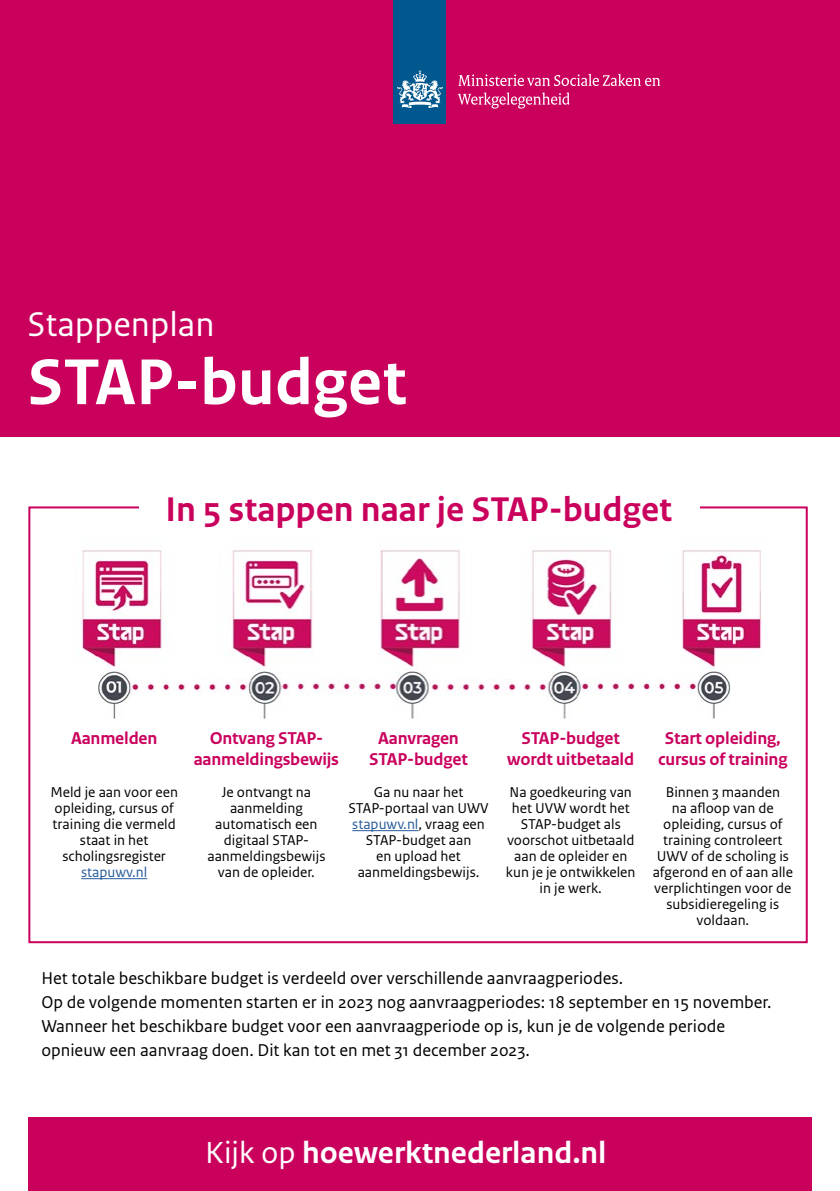
<style>
.page{position:relative;width:840px;height:1191px;background:#fff}
.page>*{position:absolute;margin:0;border:0;box-sizing:border-box;transform-origin:0 0}
._01_RO_Titel{font:700 68px "Rijksoverheid Sans Text";color:#fff}
.t1{font:700 36px "Rijksoverheid Sans Text";color:#ca005d}
._01_RO_Titel-2{font:36px "Rijksoverheid Sans Text";color:#fff}
.t2{font:700 32px "Rijksoverheid Sans Text";color:#fff}
._10_RO_Broodtekst{font:18px/24px "Rijksoverheid Sans Text";color:#000}
.t3{font:700 18px/21.6px "Rijksoverheid Sans Text";letter-spacing:-.01em;color:#ca005d;text-align:center}
._10_RO_Broodtekst-2{font:15px/16px "Rijksoverheid Sans Text";color:#000;text-align:center}
._10_RO_Broodtekst-3{font:15px "Rijksoverheid Sans Text";color:#275b9b}
.s1{color:#275b9b}
.s2{font-weight:400}
</style>
<div class="page">
<div style="left:0;top:0;width:839px;height:437px;background:#ca005d"></div>
<div style="left:28px;top:1117px;width:782px;height:74px;background:#ca005d"></div>
<div style="left:28px;top:506px;width:779px;height:437px;background:#fff;border:2px solid #ca005d"></div>
<img style="left:81px;top:550px;width:681px;height:169px">
<div style="left:139px;top:486px;width:561px;height:45px;background:#fff"></div>
<hr style="left:81px;top:878px;width:66px;height:1px;background:#275b9b">
<hr style="left:352px;top:830px;width:66px;height:1px;background:#275b9b">
<div style="left:393px;top:0;width:53px;height:123px;background:#00588e"></div>
<svg style="left:397px;top:70px;width:45px;height:38px"></svg>
<svg style="left:458px;top:74px;width:201px;height:12px"></svg>
<svg style="left:457px;top:93px;width:112px;height:16px"></svg>
<p class="_01_RO_Titel-2" style="left:27px;top:304px;width:188px">Stappenplan</p>
<p class="_01_RO_Titel" style="left:27px;top:343px;width:380px">STAP-budget</p>
<p class="t1" style="left:165px;top:489px;width:508px">In 5 stappen naar je STAP-budget</p>
<p class="t3" style="left:71px;top:727px;width:88px">Aanmelden</p>
<p class="_10_RO_Broodtekst-2" style="left:50px;top:784px;width:129px">Meld je aan voor een opleiding, cursus of training die vermeld staat in het scholingsregister</p>
<p class="_10_RO_Broodtekst-3" style="left:81px;top:863px;width:68px">stapuwv.nl</p>
<p class="t3" style="left:210px;top:727px;width:115px">Ontvang STAP-</p>
<p class="t3" style="left:194px;top:749px;width:147px">aanmeldingsbewijs</p>
<p class="_10_RO_Broodtekst-2" style="left:207px;top:784px;width:119px">Je ontvangt na aanmelding automatisch een digitaal STAP&shy;aanmeldingsbewijs van de opleider.</p>
<p class="t3" style="left:369px;top:727px;width:100px">Aanvragen<br>STAP-budget</p>
<p class="_10_RO_Broodtekst-2" style="left:348px;top:784px;width:142px">Ga nu naar het<br>STAP-portaal van UWV <span class="s1">stapuwv.nl</span>, vraag een<br>STAP-budget aan<br>en upload het aanmeldingsbewijs.</p>
<p class="t3" style="left:521px;top:727px;width:100px">STAP-budget</p>
<p class="t3" style="left:507px;top:749px;width:128px">wordt uitbetaald</p>
<p class="_10_RO_Broodtekst-2" style="left:505px;top:784px;width:131px">Na goedkeuring van het UVW wordt het<br>STAP-budget als voorschot uitbetaald aan de opleider en kun je je ontwikkelen in je werk.</p>
<p class="t3" style="left:664px;top:727px;width:117px">Start opleiding,</p>
<p class="t3" style="left:658px;top:749px;width:131px">cursus of training</p>
<p class="_10_RO_Broodtekst-2" style="left:665px;top:784px;width:116px">Binnen 3 maanden</p>
<p class="_10_RO_Broodtekst-2" style="left:652px;top:800px;width:142px">na afloop van de opleiding, cursus of training controleert<br>UWV of de scholing is afgerond en of aan alle verplichtingen voor de subsidieregeling is voldaan.</p>
<p class="_10_RO_Broodtekst" style="left:41px;top:966px;width:731px">Het totale beschikbare budget is verdeeld over verschillende aanvraagperiodes.<br>Op de volgende momenten starten er in 2023 nog aanvraagperiodes: 18 september en 15 november.<br>Wanneer het beschikbare budget voor een aanvraagperiode op is, kun je de volgende periode opnieuw een aanvraag doen. Dit kan tot en met 31 december 2023.</p>
<p class="t2" style="left:205px;top:1134px;width:403px"><span class="s2">Kijk op</span> hoewerktnederland.nl</p>
</div>
